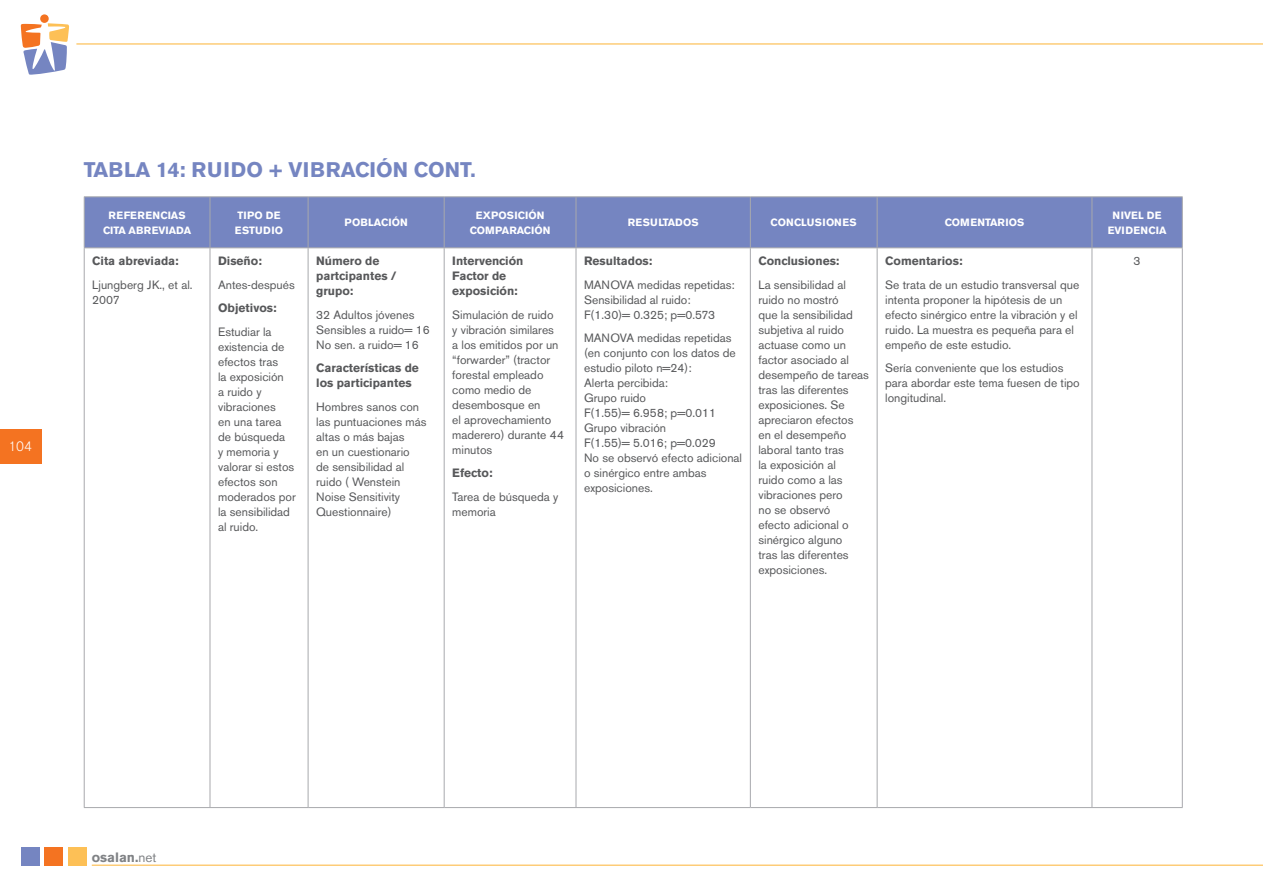
<style>
.page{position:relative;width:1263px;height:893px;background:#fff}
.page>*{position:absolute;margin:0;border:0;box-sizing:border-box;transform-origin:0 0}
.SUBTITULO_-_MORADO{font:700 21px "Akzidenz Grotesk BE";color:#7585c1}
.t1{font:700 13.5px "Akzidenz Grotesk BE";color:#808285}
.t2{font:300 13.5px "Akzidenz Grotesk BE";color:#fff}
.CUERPO_TEXTO_TABLA_L{font:12px/15px "Akzidenz Grotesk BE";color:#57585a}
.CUERPO_TEXTO_TABLA_L-2{font:700 12px/15px "Akzidenz Grotesk BE";color:#57585a}
.CUERPO_TEXTO_TABLA_L-3{font:700 10.5px/15px "Akzidenz Grotesk BE";color:#fff;text-align:center}
.CUERPO_TEXTO_TABLA_L-4{font:700 10.5px/15px "Akzidenz Grotesk BE";letter-spacing:.02em;color:#fff;text-align:center}
.CUERPO_TEXTO_TABLA_L-5{font:700 10.5px/15px "Akzidenz Grotesk BE";letter-spacing:.03em;color:#fff}
.s1{font-weight:400}
</style>
<div class="page">
<div style="left:21px;top:848px;width:18px;height:18px;background:#7585c1"></div>
<div style="left:45px;top:848px;width:18px;height:18px;background:#f47321"></div>
<div style="left:68px;top:848px;width:18px;height:18px;background:#fdc056"></div>
<hr style="left:92px;top:865px;width:1171px;height:1px;background:#fdc056">
<div style="left:1px;top:429px;width:41px;height:35px;background:#f47321"></div>
<svg style="left:21px;top:14px;width:48px;height:61px"></svg>
<hr style="left:76px;top:43px;width:1187px;height:2px;background:#fdc056">
<div style="left:85px;top:197px;width:1097px;height:50px;background:#7585c1"></div>
<hr style="left:210px;top:197px;width:1px;height:50px;background:#a8a9ad">
<hr style="left:308px;top:197px;width:1px;height:50px;background:#a8a9ad">
<hr style="left:444px;top:197px;width:1px;height:50px;background:#a8a9ad">
<hr style="left:576px;top:197px;width:1px;height:50px;background:#a8a9ad">
<hr style="left:750px;top:197px;width:1px;height:50px;background:#a8a9ad">
<hr style="left:877px;top:197px;width:1px;height:50px;background:#a8a9ad">
<hr style="left:1091px;top:197px;width:1px;height:50px;background:#a8a9ad">
<hr style="left:84px;top:196px;width:126px;height:1px;background:#a8a9ad">
<hr style="left:84px;top:197px;width:1px;height:50px;background:#a8a9ad">
<hr style="left:210px;top:196px;width:98px;height:1px;background:#a8a9ad">
<hr style="left:308px;top:196px;width:136px;height:1px;background:#a8a9ad">
<hr style="left:444px;top:196px;width:132px;height:1px;background:#a8a9ad">
<hr style="left:576px;top:196px;width:174px;height:1px;background:#a8a9ad">
<hr style="left:750px;top:196px;width:127px;height:1px;background:#a8a9ad">
<hr style="left:877px;top:196px;width:215px;height:1px;background:#a8a9ad">
<hr style="left:1092px;top:196px;width:91px;height:1px;background:#a8a9ad">
<hr style="left:1182px;top:197px;width:1px;height:50px;background:#a8a9ad">
<hr style="left:84px;top:247px;width:126px;height:1px;background:#a8a9ad">
<hr style="left:210px;top:247px;width:98px;height:1px;background:#a8a9ad">
<hr style="left:308px;top:247px;width:136px;height:1px;background:#a8a9ad">
<hr style="left:444px;top:247px;width:132px;height:1px;background:#a8a9ad">
<hr style="left:576px;top:247px;width:174px;height:1px;background:#a8a9ad">
<hr style="left:750px;top:247px;width:127px;height:1px;background:#a8a9ad">
<hr style="left:877px;top:247px;width:215px;height:1px;background:#a8a9ad">
<hr style="left:1092px;top:247px;width:91px;height:1px;background:#a8a9ad">
<hr style="left:84px;top:248px;width:1px;height:559px;background:#a8a9ad">
<hr style="left:210px;top:248px;width:1px;height:559px;background:#a8a9ad">
<hr style="left:308px;top:248px;width:1px;height:559px;background:#a8a9ad">
<hr style="left:444px;top:248px;width:1px;height:559px;background:#a8a9ad">
<hr style="left:576px;top:248px;width:1px;height:559px;background:#a8a9ad">
<hr style="left:750px;top:248px;width:1px;height:559px;background:#a8a9ad">
<hr style="left:877px;top:248px;width:1px;height:559px;background:#a8a9ad">
<hr style="left:1091px;top:248px;width:1px;height:559px;background:#a8a9ad">
<hr style="left:1182px;top:248px;width:1px;height:559px;background:#a8a9ad">
<hr style="left:84px;top:807px;width:126px;height:1px;background:#a8a9ad">
<hr style="left:210px;top:807px;width:98px;height:1px;background:#a8a9ad">
<hr style="left:308px;top:807px;width:136px;height:1px;background:#a8a9ad">
<hr style="left:444px;top:807px;width:132px;height:1px;background:#a8a9ad">
<hr style="left:576px;top:807px;width:174px;height:1px;background:#a8a9ad">
<hr style="left:750px;top:807px;width:127px;height:1px;background:#a8a9ad">
<hr style="left:877px;top:807px;width:215px;height:1px;background:#a8a9ad">
<hr style="left:1092px;top:807px;width:91px;height:1px;background:#a8a9ad">
<p class="t2" style="left:8px;top:438px;width:25px">104</p>
<p class="SUBTITULO_-_MORADO" style="left:84px;top:158px;width:393px">TABLA 14: RUIDO + VIBRACIÓN CONT.</p>
<p class="CUERPO_TEXTO_TABLA_L-5" style="left:109px;top:208px;width:79px">REFERENCIAS</p>
<p class="CUERPO_TEXTO_TABLA_L-3" style="left:103px;top:223px;width:90px">CITA ABREVIADA</p>
<p class="CUERPO_TEXTO_TABLA_L-2" style="left:92px;top:254px;width:88px">Cita abreviada:</p>
<p class="CUERPO_TEXTO_TABLA_L" style="left:92px;top:277px;width:102px">Ljungberg JK., et al.<br>2007</p>
<p class="CUERPO_TEXTO_TABLA_L-5" style="left:235px;top:208px;width:50px">TIPO DE<br>ESTUDIO</p>
<p class="CUERPO_TEXTO_TABLA_L-3" style="left:345px;top:215px;width:65px">POBLACIÓN</p>
<p class="CUERPO_TEXTO_TABLA_L-3" style="left:470px;top:208px;width:82px">EXPOSICIÓN<br>COMPARACIÓN</p>
<p class="CUERPO_TEXTO_TABLA_L-4" style="left:628px;top:215px;width:72px">RESULTADOS</p>
<p class="CUERPO_TEXTO_TABLA_L-4" style="left:771px;top:215px;width:88px">CONCLUSIONES</p>
<p class="CUERPO_TEXTO_TABLA_L-3" style="left:945px;top:215px;width:81px">COMENTARIOS</p>
<p class="CUERPO_TEXTO_TABLA_L-4" style="left:1108px;top:208px;width:60px">NIVEL DE<br>EVIDENCIA</p>
<p class="CUERPO_TEXTO_TABLA_L-2" style="left:218px;top:254px;width:45px">Diseño:</p>
<p class="CUERPO_TEXTO_TABLA_L" style="left:218px;top:277px;width:78px">Antes-después</p>
<p class="CUERPO_TEXTO_TABLA_L-2" style="left:218px;top:301px;width:60px">Objetivos:</p>
<p class="CUERPO_TEXTO_TABLA_L" style="left:218px;top:324px;width:79px">Estudiar la existencia de efectos tras<br>la exposición<br>a ruido y vibraciones<br>en una tarea de búsqueda<br>y memoria y valorar si estos efectos son moderados por la sensibilidad al ruido.</p>
<p class="CUERPO_TEXTO_TABLA_L-2" style="left:316px;top:254px;width:82px">Número de partcipantes / grupo:</p>
<p class="CUERPO_TEXTO_TABLA_L" style="left:316px;top:307px;width:100px">32 Adultos jóvenes</p>
<p class="CUERPO_TEXTO_TABLA_L" style="left:316px;top:322px;width:115px">Sensibles a ruido= 16</p>
<p class="CUERPO_TEXTO_TABLA_L" style="left:316px;top:337px;width:104px">No sen. a ruido= 16</p>
<p class="CUERPO_TEXTO_TABLA_L-2" style="left:316px;top:361px;width:104px">Características de los participantes</p>
<p class="CUERPO_TEXTO_TABLA_L" style="left:316px;top:399px;width:112px">Hombres sanos con las puntuaciones más altas o más bajas<br>en un cuestionario<br>de sensibilidad al ruido ( Wenstein<br>Noise Sensitivity<br>Questionnaire)</p>
<p class="CUERPO_TEXTO_TABLA_L-2" style="left:452px;top:254px;width:73px">Intervención</p>
<p class="CUERPO_TEXTO_TABLA_L-2" style="left:452px;top:269px;width:67px">Factor de exposición:</p>
<p class="CUERPO_TEXTO_TABLA_L" style="left:452px;top:307px;width:113px">Simulación de ruido<br>y vibración similares<br>a los emitidos por un “forwarder” (tractor forestal empleado como medio de desembosque en<br>el aprovechamiento maderero) durante 44 minutos</p>
<p class="CUERPO_TEXTO_TABLA_L-2" style="left:452px;top:466px;width:42px">Efecto:</p>
<p class="CUERPO_TEXTO_TABLA_L" style="left:452px;top:489px;width:108px">Tarea de búsqueda y memoria</p>
<p class="CUERPO_TEXTO_TABLA_L-2" style="left:584px;top:254px;width:70px">Resultados:</p>
<p class="CUERPO_TEXTO_TABLA_L" style="left:584px;top:277px;width:152px">MANOVA medidas repetidas:</p>
<p class="CUERPO_TEXTO_TABLA_L" style="left:584px;top:292px;width:108px">Sensibilidad al ruido:</p>
<p class="CUERPO_TEXTO_TABLA_L" style="left:584px;top:307px;width:132px">F(1.30)= 0.325; p=0.573</p>
<p class="CUERPO_TEXTO_TABLA_L" style="left:584px;top:331px;width:153px">MANOVA medidas repetidas (en conjunto con los datos de estudio piloto n=24):</p>
<p class="CUERPO_TEXTO_TABLA_L" style="left:584px;top:376px;width:85px">Alerta percibida:</p>
<p class="CUERPO_TEXTO_TABLA_L" style="left:584px;top:391px;width:64px">Grupo ruido</p>
<p class="CUERPO_TEXTO_TABLA_L" style="left:584px;top:406px;width:133px">F(1.55)= 6.958; p=0.011</p>
<p class="CUERPO_TEXTO_TABLA_L" style="left:584px;top:421px;width:83px">Grupo vibración</p>
<p class="CUERPO_TEXTO_TABLA_L" style="left:584px;top:436px;width:133px">F(1.55)= 5.016; p=0.029</p>
<p class="CUERPO_TEXTO_TABLA_L" style="left:584px;top:451px;width:160px">No se observó efecto adicional o sinérgico entre ambas exposiciones.</p>
<p class="CUERPO_TEXTO_TABLA_L-2" style="left:758px;top:254px;width:83px">Conclusiones:</p>
<p class="CUERPO_TEXTO_TABLA_L" style="left:758px;top:277px;width:112px">La sensibilidad al ruido no mostró<br>que la sensibilidad subjetiva al ruido actuase como un factor asociado al desempeño de tareas tras las diferentes exposiciones. Se apreciaron efectos<br>en el desempeño laboral tanto tras<br>la exposición al<br>ruido como a las vibraciones pero<br>no se observó<br>efecto adicional o sinérgico alguno<br>tras las diferentes exposiciones.</p>
<p class="CUERPO_TEXTO_TABLA_L-2" style="left:885px;top:254px;width:79px">Comentarios:</p>
<p class="CUERPO_TEXTO_TABLA_L" style="left:885px;top:277px;width:196px">Se trata de un estudio transversal que intenta proponer la hipótesis de un efecto sinérgico entre la vibración y el ruido. La muestra es pequeña para el empeño de este estudio.</p>
<p class="CUERPO_TEXTO_TABLA_L" style="left:885px;top:361px;width:196px">Sería conveniente que los estudios para abordar este tema fuesen de tipo longitudinal.</p>
<p class="CUERPO_TEXTO_TABLA_L" style="left:1134px;top:254px;width:8px">3</p>
<p class="t1" style="left:92px;top:849px;width:66px">osalan.<span class="s1">net</span></p>
</div>
